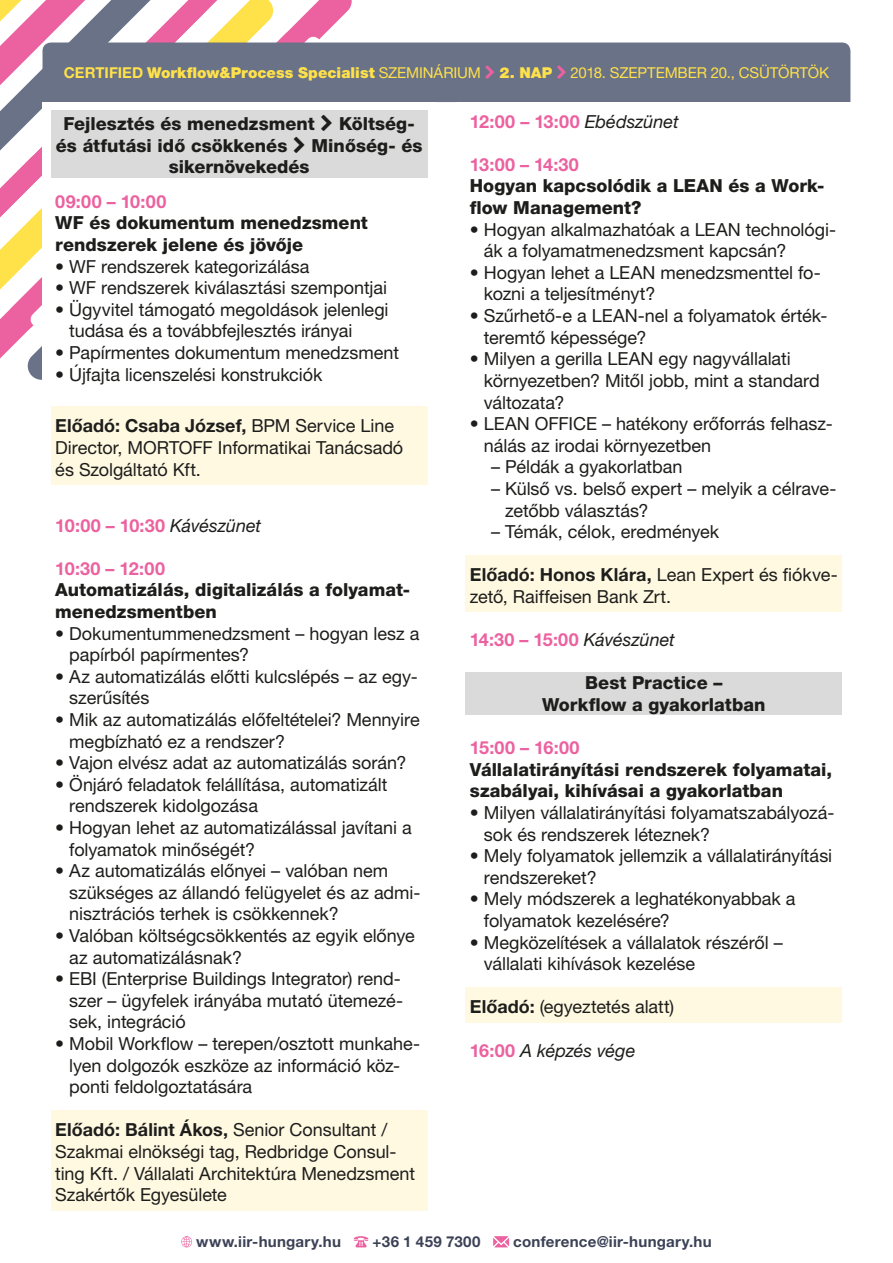
<style>
.page{position:relative;width:893px;height:1263px;background:#fff}
.page>*{position:absolute;margin:0;border:0;box-sizing:border-box;transform-origin:0 0}
.t1{font:18px/21.6px "Helvetica Neue LT Pro";letter-spacing:-.005em;color:#1d1d1b}
.t2{font:800 18px/21.6px "Helvetica Neue LT Pro";color:#1d1d1b}
.t3{font:700 18px "Helvetica Neue LT Pro";letter-spacing:.025em;color:#ec619f}
.t4{font:italic 18px "Helvetica Neue LT Pro";color:#1d1d1b}
.t5{font:700 15.15px "Helvetica Neue LT Pro";letter-spacing:.015em;color:#3c4256}
.t6{font:15px "Helvetica Neue LT Pro";letter-spacing:-.01em;color:#ffe14a}
.s1{font-weight:700}
.s2{font-weight:900}
.s3{font-weight:400;font-style:italic;color:#1d1d1b}
.s4{font-weight:700;font-style:normal;color:#ec619f}
</style>
<div class="page">
<div style="left:332px;top:43px;width:518px;height:59px;background:#697287"></div>
<div style="left:51px;top:111px;width:376px;height:67px;background:#dadada"></div>
<div style="left:51px;top:406px;width:376px;height:79px;background:#fff9e2"></div>
<div style="left:51px;top:1110px;width:376px;height:100px;background:#fff9e2"></div>
<div style="left:466px;top:555px;width:376px;height:57px;background:#fff9e2"></div>
<div style="left:466px;top:672px;width:376px;height:43px;background:#dadada"></div>
<div style="left:466px;top:987px;width:376px;height:36px;background:#fff9e2"></div>
<svg style="left:181px;top:1236px;width:11px;height:11px"></svg>
<svg style="left:354px;top:1236px;width:14px;height:11px"></svg>
<svg style="left:493px;top:1236px;width:16px;height:11px"></svg>
<svg style="left:486px;top:65px;width:8px;height:14px"></svg>
<svg style="left:557px;top:65px;width:9px;height:14px"></svg>
<svg style="left:0;top:0;width:332px;height:380px"></svg>
<p class="t6" style="left:64px;top:64px;width:767px"><span class="s1">CERTIFIED</span> <span class="s2">Workflow&amp;Process Specialist</span> SZEMINÁRIUM <span class="s2">2. NAP</span> 2018. SZEPTEMBER 20., CSÜTÖRTÖK</p>
<p class="t2" style="left:64px;top:113px;width:253px">Fejlesztés és menedzsment</p>
<p class="t2" style="left:339px;top:113px;width:77px">Költség-</p>
<p class="t2" style="left:56px;top:135px;width:233px">és átfutási idő csökkenés</p>
<p class="t2" style="left:312px;top:135px;width:112px">Minőség- és</p>
<p class="t2" style="left:169px;top:156px;width:142px">sikernövekedés</p>
<p class="t3" style="left:55px;top:190px;width:113px">09:00 – 10:00</p>
<p class="t2" style="left:55px;top:212px;width:314px">WF és dokumentum menedzsment rendszerek jelene és jövője</p>
<p class="t1" style="left:55px;top:255px;width:256px">• WF rendszerek kategorizálása</p>
<p class="t1" style="left:55px;top:277px;width:333px">• WF rendszerek kiválasztási szempontjai</p>
<p class="t1" style="left:69px;top:298px;width:321px;text-indent:-14px">• Ügyvitel támogató megoldások jelenlegi tudása és a továbbfejlesztés irányai</p>
<p class="t1" style="left:55px;top:342px;width:345px">• Papírmentes dokumentum menedzsment</p>
<p class="t1" style="left:55px;top:363px;width:269px">• Újfajta licenszelési konstrukciók</p>
<p class="t1" style="left:55px;top:415px;width:349px"><span class="s1">Előadó: Csaba József,</span> BPM Service Line<br>Director, MORTOFF Informatikai Tanácsadó és Szolgáltató Kft.</p>
<p class="t3" style="left:55px;top:514px;width:207px">10:00 – 10:30 <span class="s3">Kávészünet</span></p>
<p class="t3" style="left:55px;top:557px;width:111px">10:30 – 12:00</p>
<p class="t2" style="left:55px;top:579px;width:356px">Automatizálás, digitalizálás a folyamat&shy;menedzsmentben</p>
<p class="t1" style="left:69px;top:622px;width:352px;text-indent:-14px">• Dokumentummenedzsment – hogyan lesz a papírból papírmentes?</p>
<p class="t1" style="left:69px;top:665px;width:350px;text-indent:-14px">• Az automatizálás előtti kulcslépés – az egy&shy;szerűsítés</p>
<p class="t1" style="left:69px;top:708px;width:352px;text-indent:-14px">• Mik az automatizálás előfeltételei? Mennyire megbízható ez a rendszer?</p>
<p class="t1" style="left:55px;top:752px;width:353px">• Vajon elvész adat az automatizálás során?</p>
<p class="t1" style="left:69px;top:773px;width:320px;text-indent:-14px">• Önjáró feladatok felállítása, automatizált rendszerek kidolgozása</p>
<p class="t1" style="left:69px;top:816px;width:344px;text-indent:-14px">• Hogyan lehet az automatizálással javítani a folyamatok minőségét?</p>
<p class="t1" style="left:69px;top:860px;width:353px;text-indent:-14px">• Az automatizálás előnyei – valóban nem szükséges az állandó felügyelet és az admi&shy;nisztrációs terhek is csökkennek?</p>
<p class="t1" style="left:69px;top:924px;width:347px;text-indent:-14px">• Valóban költségcsökkentés az egyik előnye az automatizálásnak?</p>
<p class="t1" style="left:69px;top:968px;width:335px;text-indent:-14px">• EBI (Enterprise Buildings Integrator) rend&shy;szer – ügyfelek irányába mutató ütemezé&shy;sek, integráció</p>
<p class="t1" style="left:69px;top:1032px;width:352px;text-indent:-14px">• Mobil Workflow – terepen/osztott munkahe&shy;lyen dolgozók eszköze az információ köz&shy;ponti feldolgoztatására</p>
<p class="t1" style="left:55px;top:1119px;width:361px"><span class="s1">Előadó: Bálint Ákos,</span> Senior Consultant / Szakmai elnökségi tag, Redbridge Consul&shy;ting Kft. / Vállalati Architektúra Menedzsment Szakértők Egyesülete</p>
<p class="t3" style="left:470px;top:110px;width:210px">12:00 – 13:00 <span class="s3">Ebédszünet</span></p>
<p class="t3" style="left:470px;top:153px;width:110px">13:00 – 14:30</p>
<p class="t2" style="left:470px;top:175px;width:356px">Hogyan kapcsolódik a LEAN és a Work&shy;flow Management?</p>
<p class="t1" style="left:484px;top:218px;width:354px;text-indent:-14px">• Hogyan alkalmazhatóak a LEAN technológi&shy;ák a folyamatmenedzsment kapcsán?</p>
<p class="t1" style="left:484px;top:261px;width:338px;text-indent:-14px">• Hogyan lehet a LEAN menedzsmenttel fo&shy;kozni a teljesítményt?</p>
<p class="t1" style="left:484px;top:305px;width:345px;text-indent:-14px">• Szűrhető-e a LEAN-nel a folyamatok érték&shy;teremtő képessége?</p>
<p class="t1" style="left:484px;top:348px;width:337px;text-indent:-14px">• Milyen a gerilla LEAN egy nagyvállalati környezetben? Mitől jobb, mint a standard változata?</p>
<p class="t1" style="left:484px;top:413px;width:350px;text-indent:-14px">• LEAN OFFICE – hatékony erőforrás felhasz&shy;nálás az irodai környezetben</p>
<p class="t1" style="left:491px;top:456px;width:193px">– Példák a gyakorlatban</p>
<p class="t1" style="left:505px;top:477px;width:333px;text-indent:-14px">– Külső vs. belső expert – melyik a célrave&shy;zetőbb választás?</p>
<p class="t1" style="left:491px;top:521px;width:229px">– Témák, célok, eredmények</p>
<p class="t1" style="left:470px;top:564px;width:369px"><span class="s1">Előadó: Honos Klára,</span> Lean Expert és fiókve&shy;zető, Raiffeisen Bank Zrt.</p>
<p class="t3" style="left:470px;top:629px;width:207px">14:30 – 15:00 <span class="s3">Kávészünet</span></p>
<p class="t2" style="left:542px;top:672px;width:225px;text-align:center">Best Practice –<br>Workflow a gyakorlatban</p>
<p class="t3" style="left:470px;top:737px;width:111px">15:00 – 16:00</p>
<p class="t2" style="left:470px;top:758px;width:364px">Vállalatirányítási rendszerek folyamatai, szabályai, kihívásai a gyakorlatban</p>
<p class="t1" style="left:484px;top:801px;width:352px;text-indent:-14px">• Milyen vállalatirányítási folyamatszabályozá&shy;sok és rendszerek léteznek?</p>
<p class="t1" style="left:484px;top:845px;width:350px;text-indent:-14px">• Mely folyamatok jellemzik a vállalatirányítási rendszereket?</p>
<p class="t1" style="left:484px;top:888px;width:313px;text-indent:-14px">• Mely módszerek a leghatékonyabbak a folyamatok kezelésére?</p>
<p class="t1" style="left:484px;top:931px;width:300px;text-indent:-14px">• Megközelítések a vállalatok részéről – vállalati kihívások kezelése</p>
<p class="t1" style="left:470px;top:996px;width:206px"><span class="s1">Előadó:</span> (egyeztetés alatt)</p>
<p class="t4" style="left:470px;top:1039px;width:167px"><span class="s4">16:00</span> A képzés vége</p>
<p class="t5" style="left:196px;top:1233px;width:146px">www.iir-hungary.hu</p>
<p class="t5" style="left:373px;top:1233px;width:109px">+36 1 459 7300</p>
<p class="t5" style="left:513px;top:1233px;width:200px">conference@iir-hungary.hu</p>
</div>
